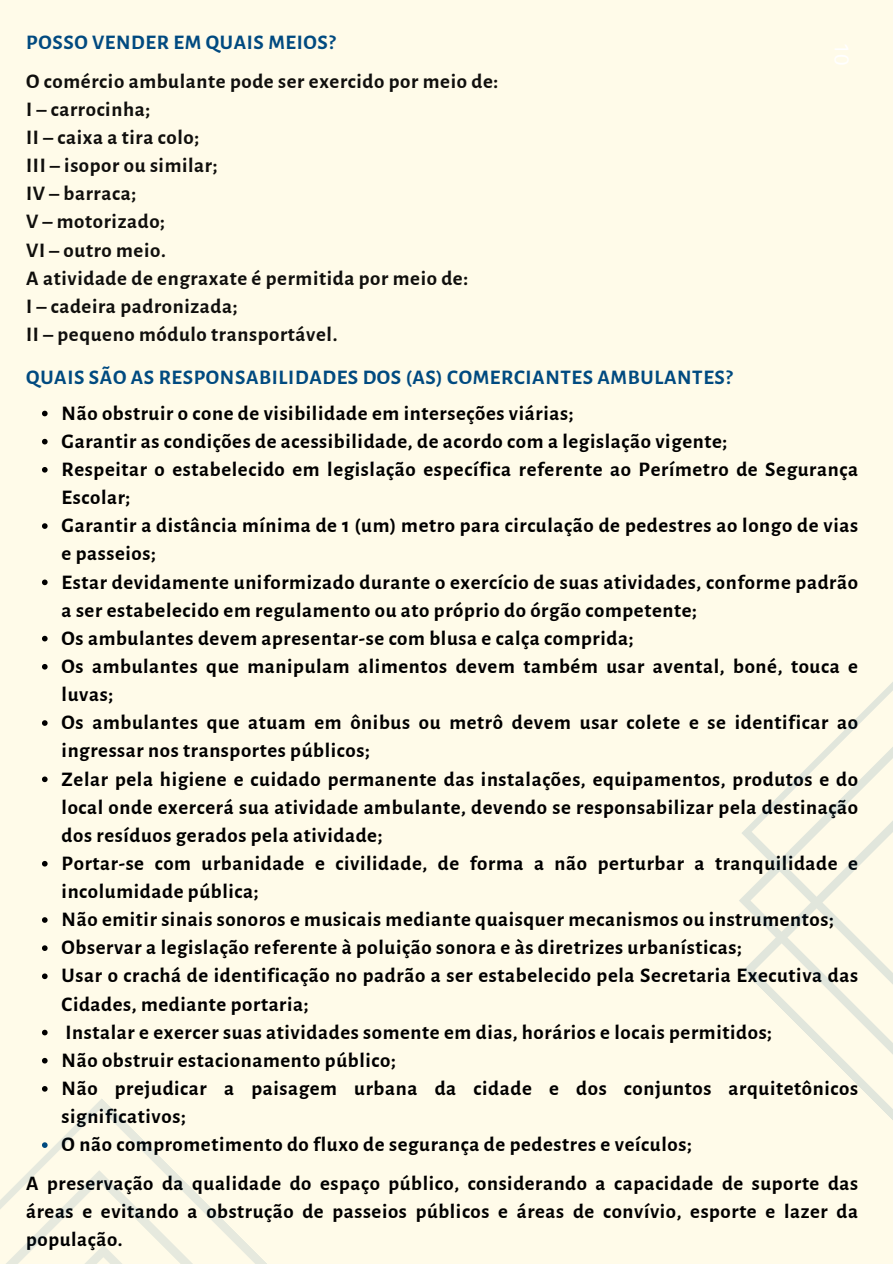
<style>
.page{position:relative;width:893px;height:1264px;background:#fff}
.page>*{position:absolute;margin:0;border:0;box-sizing:border-box;transform-origin:0 0}
.t1{font:700 20.85px/28.2px "Alegreya Sans";letter-spacing:.03em;color:#000}
.t2{font:700 20.85px/28.2px "Alegreya Sans";letter-spacing:.03em;color:#100f0d}
.t3{font:700 20.85px "Alegreya Sans";letter-spacing:.03em;color:#004a80}
.t4{font:700 20.7px/28.2px "Alegreya Sans";letter-spacing:.03em;color:#000;text-align:justify}
.t5{font:19.8px "Aileron";color:#fff}
</style>
<div class="page">
<div style="left:0;top:0;width:892px;height:1263px;background:#fffbe9"></div>
<svg style="left:42px;top:411px;width:6px;height:5px"></svg>
<svg style="left:42px;top:439px;width:6px;height:5px"></svg>
<svg style="left:42px;top:467px;width:6px;height:5px"></svg>
<svg style="left:42px;top:523px;width:6px;height:6px"></svg>
<svg style="left:42px;top:579px;width:6px;height:6px"></svg>
<svg style="left:42px;top:636px;width:6px;height:5px"></svg>
<svg style="left:42px;top:664px;width:6px;height:5px"></svg>
<svg style="left:42px;top:720px;width:6px;height:6px"></svg>
<svg style="left:42px;top:776px;width:6px;height:6px"></svg>
<svg style="left:42px;top:861px;width:6px;height:5px"></svg>
<svg style="left:42px;top:917px;width:6px;height:5px"></svg>
<svg style="left:42px;top:945px;width:6px;height:6px"></svg>
<svg style="left:42px;top:973px;width:6px;height:6px"></svg>
<svg style="left:42px;top:1029px;width:6px;height:6px"></svg>
<svg style="left:42px;top:1057px;width:6px;height:6px"></svg>
<svg style="left:42px;top:1086px;width:6px;height:5px"></svg>
<svg style="left:740px;top:683px;width:152px;height:436px"></svg>
<svg style="left:0;top:1099px;width:266px;height:164px"></svg>
<p class="t3" style="left:26px;top:33px;width:311px">POSSO VENDER EM QUAIS MEIOS?</p>
<p class="t2" style="left:26px;top:67px;width:473px">O comércio ambulante pode ser exercido por meio de:<br>I – carrocinha;<br>II – caixa a tira colo;<br>III – isopor ou similar;<br>IV – barraca;<br>V – motorizado;<br>VI – outro meio.<br>A atividade de engraxate é permitida por meio de:<br>I – cadeira padronizada;<br>II – pequeno módulo transportável.</p>
<p class="t3" style="left:26px;top:367px;width:708px">QUAIS SÃO AS RESPONSABILIDADES DOS (AS) COMERCIANTES AMBULANTES?</p>
<p class="t1" style="left:62px;top:399px;width:797px">Não obstruir o cone de visibilidade em interseções viárias;<br>Garantir as condições de acessibilidade, de acordo com a legislação vigente;<br>Respeitar o estabelecido em legislação específica referente ao Perímetro de Segurança Escolar;<br>Garantir a distância mínima de 1 (um) metro para circulação de pedestres ao longo de vias e passeios;<br>Estar devidamente uniformizado durante o exercício de suas atividades, conforme padrão a ser estabelecido em regulamento ou ato próprio do órgão competente;<br>Os ambulantes devem apresentar-se com blusa e calça comprida;<br>Os ambulantes que manipulam alimentos devem também usar avental, boné, touca e luvas;<br>Os ambulantes que atuam em ônibus ou metrô devem usar colete e se identificar ao ingressar nos transportes públicos;<br>Zelar pela higiene e cuidado permanente das instalações, equipamentos, produtos e do local onde exercerá sua atividade ambulante, devendo se responsabilizar pela destinação dos resíduos gerados pela atividade;<br>Portar-se com urbanidade e civilidade, de forma a não perturbar a tranquilidade e incolumidade pública;<br>Não emitir sinais sonoros e musicais mediante quaisquer mecanismos ou instrumentos; Observar a legislação referente à poluição sonora e às diretrizes urbanísticas;<br>Usar o crachá de identificação no padrão a ser estabelecido pela Secretaria Executiva das Cidades, mediante portaria;<br>Instalar e exercer suas atividades somente em dias, horários e locais permitidos;<br>Não obstruir estacionamento público;<br>Não prejudicar a paisagem urbana da cidade e dos conjuntos arquitetônicos significativos;<br>O não comprometimento do fluxo de segurança de pedestres e veículos;</p>
<p class="t4" style="left:26px;top:1169px;width:833px">A preservação da qualidade do espaço público, considerando a capacidade de suporte das áreas e evitando a obstrução de passeios públicos e áreas de convívio, esporte e lazer da população.</p>
<p class="t5" style="left:853px;top:42px;width:25px;rotate:90deg">10</p>
</div>
